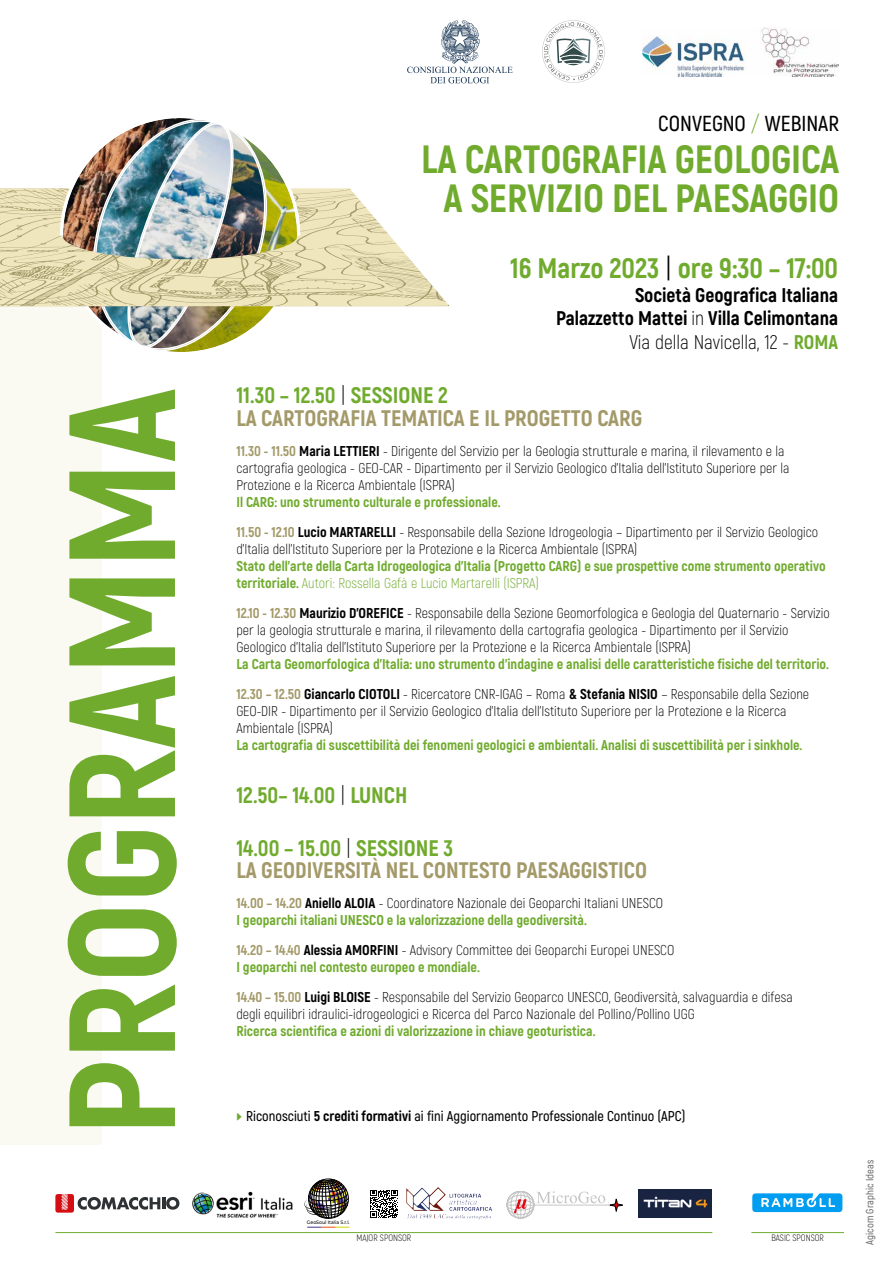
<style>
.page{position:relative;width:893px;height:1263px;background:#fff}
.page>*{position:absolute;margin:0;border:0;box-sizing:border-box;transform-origin:0 0}
.t1{font:800 150.75px "Akrobat";color:#70ab2e}
.t2{font:800 39.3px/38.7px "Akrobat";color:#70ab2e;text-align:center}
.t3{font:800 28.2px "Akrobat";color:#70ab2e}
.t4{font:800 22.5px/22.5px "Akrobat";color:#a39969}
.t5{font:800 22.5px "Akrobat";color:#70ab2e}
.t6{font:600 21.75px "Akrobat";color:#000}
.t7{font:800 19.8px/23.7px "Akrobat";color:#000;text-align:right}
.t8{font:300 14.25px/17.1px "Akrobat";color:#000}
.t9{font:800 14.25px/17.1px "Akrobat";color:#70ab2e}
.t10{font:600 14.25px "Akrobat";color:#000}
.t11{font:600 10.5px "Akrobat";color:#706f6f}
.t12{font:300 9.3px "Akrobat";color:#000}
.t13{font:500 4.95px "Montserrat";color:#000;scale:.94 1}
.s1{font-weight:300;color:#70ab2e}
.s2{font-weight:400;color:#000}
.s3{font-weight:300}
.s4{color:#70ab2e}
.s5{font-weight:300;color:#000}
.s6{font-weight:800;color:#a39969}
.s7{font-weight:800}
.s8{font-weight:800;color:#70ab2e}
.s9{color:#a39969}
.s10{color:#000}
</style>
<div class="page">
<div style="left:0;top:304px;width:102px;height:841px;background:#fbfaf2"></div>
<img style="left:192px;top:1191px;width:101px;height:27px">
<svg style="left:507px;top:1191px;width:116px;height:27px"></svg>
<hr style="left:55px;top:1232px;width:657px;height:1px;background:#70ab2e">
<svg style="left:55px;top:1194px;width:124px;height:18px"></svg>
<svg style="left:307px;top:1227px;width:43px;height:1px"></svg>
<svg style="left:304px;top:1179px;width:45px;height:40px"></svg>
<img style="left:638px;top:1189px;width:74px;height:28px">
<hr style="left:751px;top:1232px;width:93px;height:1px;background:#70ab2e">
<svg style="left:752px;top:1193px;width:90px;height:19px;background:#34b0f2"></svg>
<img style="left:406px;top:1187px;width:40px;height:24px">
<svg style="left:370px;top:1190px;width:28px;height:28px"></svg>
<svg style="left:407px;top:20px;width:106px;height:63px"></svg>
<svg style="left:542px;top:20px;width:63px;height:63px"></svg>
<img style="left:643px;top:27px;width:195px;height:49px">
<svg style="left:0;top:188px;width:450px;height:118px;fill:#efe6be"></svg>
<img style="left:47px;top:118px;width:268px;height:234px">
<h1 class="t1" style="left:26px;top:1136px;width:749px;rotate:-90deg">PROGRAMMA</h1>
<h3 class="t6" style="left:658px;top:110px;width:182px">CONVEGNO <span class="s1">/</span> WEBINAR</h3>
<h2 class="t2" style="left:421px;top:140px;width:419px">LA CARTOGRAFIA GEOLOGICA<br>A SERVIZIO DEL PAESAGGIO</h2>
<h3 class="t3" style="left:510px;top:250px;width:329px">16 Marzo 2023 <span class="s2">|</span> ore 9:30 – 17:00</h3>
<h3 class="t7" style="left:556px;top:283px;width:284px">Società Geografica Italiana<br>Palazzetto Mattei <span class="s3">in</span> Villa Celimontana<br><span class="s3">Via della Navicella, 12 -</span> <span class="s4">ROMA</span></h3>
<h3 class="t4" style="left:236px;top:384px;width:407px"><span class="s4">11.30 – 12.50</span> <span class="s5">|</span> <span class="s4">SESSIONE 2<br></span>LA CARTOGRAFIA TEMATICA E IL PROGETTO CARG</h3>
<p class="t8" style="left:236px;top:442px;width:554px"><span class="s6">11.30 - 11.50</span> <span class="s7">Maria LETTIERI</span> - Dirigente del Servizio per la Geologia strutturale e marina, il rilevamento e la cartografia geologica - GEO-CAR - Dipartimento per il Servizio Geologico d’Italia dell’Istituto Superiore per la<br>Protezione e la Ricerca Ambientale (ISPRA)</p>
<p class="t8" style="left:236px;top:487px;width:583px;line-height:29.8px"><span class="s8">Il CARG: uno strumento culturale e professionale.<br></span><span class="s6">11.50 - 12.10</span> <span class="s7">Lucio MARTARELLI</span> - Responsabile della Sezione Idrogeologia – Dipartimento per il Servizio Geologico</p>
<p class="t8" style="left:236px;top:540px;width:402px">d’Italia dell’Istituto Superiore per la Protezione e la Ricerca Ambientale (ISPRA)</p>
<p class="t9" style="left:236px;top:557px;width:591px">Stato dell’arte della Carta Idrogeologica d’Italia (Progetto CARG) e sue prospettive come strumento operativo territoriale. <span class="s3">Autori: Rossella Gafà e Lucio Martarelli (ISPRA)</span></p>
<p class="t8" style="left:236px;top:604px;width:595px"><span class="s6">12.10 - 12.30</span> <span class="s7">Maurizio D’OREFICE</span> - Responsabile della Sezione Geomorfologica e Geologia del Quaternario - Servizio per la geologia strutturale e marina, il rilevamento della cartografia geologica - Dipartimento per il Servizio<br>Geologico d’Italia dell’Istituto Superiore per la Protezione e la Ricerca Ambientale (ISPRA)</p>
<p class="t9" style="left:236px;top:649px;width:594px;line-height:29.8px">La Carta Geomorfologica d’Italia: uno strumento d’indagine e analisi delle caratteristiche fisiche del territorio.<br><span class="s9">12.30 – 12.50</span> <span class="s10">Giancarlo CIOTOLI</span> <span class="s5">- Ricercatore CNR-IGAG – Roma</span> <span class="s10">&amp; Stefania NISIO</span> <span class="s5">– Responsabile della Sezione</span></p>
<p class="t8" style="left:236px;top:703px;width:552px">GEO-DIR - Dipartimento per il Servizio Geologico d’Italia dell’Istituto Superiore per la Protezione e la Ricerca<br>Ambientale (ISPRA)</p>
<p class="t9" style="left:236px;top:737px;width:567px">La cartografia di suscettibilità dei fenomeni geologici e ambientali. Analisi di suscettibilità per i sinkhole.</p>
<h3 class="t5" style="left:236px;top:781px;width:173px">12.50– 14.00 <span class="s5">|</span> LUNCH</h3>
<h3 class="t4" style="left:236px;top:836px;width:412px"><span class="s4">14.00 – 15.00</span> <span class="s5">|</span> <span class="s4">SESSIONE 3<br></span>LA GEODIVERSITÀ NEL CONTESTO PAESAGGISTICO</h3>
<p class="t9" style="left:236px;top:894px;width:428px"><span class="s9">14.00 – 14.20</span> <span class="s10">Aniello ALOIA</span> <span class="s5">- Coordinatore Nazionale dei Geoparchi Italiani UNESCO<br></span>I geoparchi italiani UNESCO e la valorizzazione della geodiversità.</p>
<p class="t8" style="left:236px;top:941px;width:439px"><span class="s6">14.20 – 14.40</span> <span class="s7">Alessia AMORFINI</span> - Advisory Committee dei Geoparchi Europei UNESCO<br><span class="s8">I geoparchi nel contesto europeo e mondiale.</span></p>
<p class="t8" style="left:236px;top:988px;width:558px"><span class="s6">14.40 – 15.00</span> <span class="s7">Luigi BLOISE</span> - Responsabile del Servizio Geoparco UNESCO, Geodiversità, salvaguardia e difesa degli equilibri idraulici-idrogeologici e Ricerca del Parco Nazionale del Pollino/Pollino UGG</p>
<p class="t9" style="left:236px;top:1022px;width:361px">Ricerca scientifica e azioni di valorizzazione in chiave geoturistica.</p>
<p class="t10" style="left:246px;top:1107px;width:441px">Riconosciuti <span class="s7">5 crediti formativi</span> ai fini Aggiornamento Professionale Continuo (APC)</p>
<p class="t13" style="left:307px;top:1219px;width:47px">GeoSoul Italia S.r.l.</p>
<p class="t12" style="left:356px;top:1232px;width:56px">MAJOR SPONSOR</p>
<p class="t12" style="left:771px;top:1232px;width:54px">BASIC SPONSOR</p>
<p class="t11" style="left:863px;top:1245px;width:86px;rotate:-90deg">Agicom Graphic Ideas</p>
</div>
